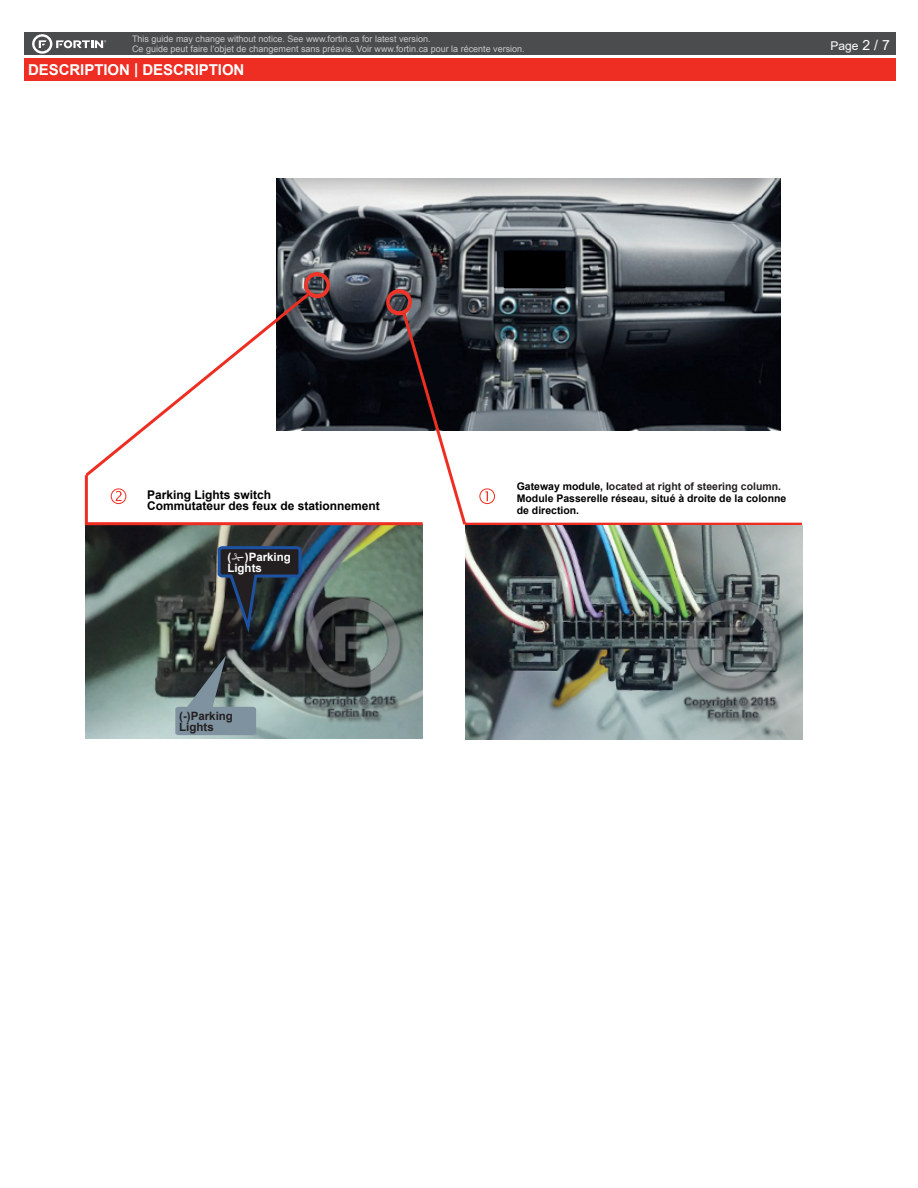
<style>
.page{position:relative;width:918px;height:1188px;background:#fff}
.page>*{position:absolute;margin:0;border:0;box-sizing:border-box;transform-origin:0 0}
.t1{font:700 15px "Arial";letter-spacing:-.005em;color:#fff}
.t2{font:700 12px/11.7px "Arial";color:#000001}
.t3{font:12px "Arial";color:#fff}
.t4{font:700 11.55px/11.6px "Arial";color:#231f20}
.t5{font:700 11.55px/11.6px "Arial";color:#fff}
.t6{font:700 10.5px/12px "Arial";color:#000001}
.t7{font:9px/9.8px "Arial";color:#c7c8ca}
.s1{font-size:13.95px}
.s2{color:#231f20}
</style>
<div class="page">
<div style="left:24px;top:33px;width:872px;height:22px;background:#4b4c4d"></div>
<div style="left:24px;top:58px;width:872px;height:23px;background:#ee2e22"></div>
<svg style="left:32px;top:34px;width:74px;height:20px"></svg>
<img style="left:277px;top:178px;width:504px;height:252px">
<img style="left:85px;top:528px;width:338px;height:211px">
<svg style="left:479px;top:488px;width:16px;height:16px"></svg>
<hr style="left:465px;top:523px;width:337px;height:3px;background:#ee2e22">
<svg style="left:175px;top:656px;width:81px;height:79px;background:#647276"></svg>
<svg style="left:84px;top:272px;width:384px;height:256px"></svg>
<img style="left:465px;top:526px;width:338px;height:214px">
<svg style="left:216px;top:545px;width:87px;height:94px;background:#303d49"></svg>
<p class="t7" style="left:132px;top:34px;width:394px">This guide may change without notice. See www.fortin.ca for latest version.<br>Ce guide peut faire l’objet de changement sans préavis. Voir www.fortin.ca pour la récente version.</p>
<h1 class="t1" style="left:28px;top:59px;width:218px">DESCRIPTION | DESCRIPTION</h1>
<h2 class="t3" style="left:831px;top:38px;width:61px">Page <span class="s1">2 / 7</span></h2>
<p class="t2" style="left:147px;top:489px;width:234px">Parking Lights switch<br>Commutateur des feux de stationnement</p>
<p class="t5" style="left:227px;top:551px;width:65px">( )Parking<br>Lights</p>
<p class="t4" style="left:179px;top:710px;width:55px">(-)Parking<br>Lights</p>
<p class="t6" style="left:517px;top:481px;width:271px">Gateway module, l<span class="s2">ocated at right of steering column.<br></span>Module Passerelle réseau, situé à droite de la colonne de direction.</p>
</div>
